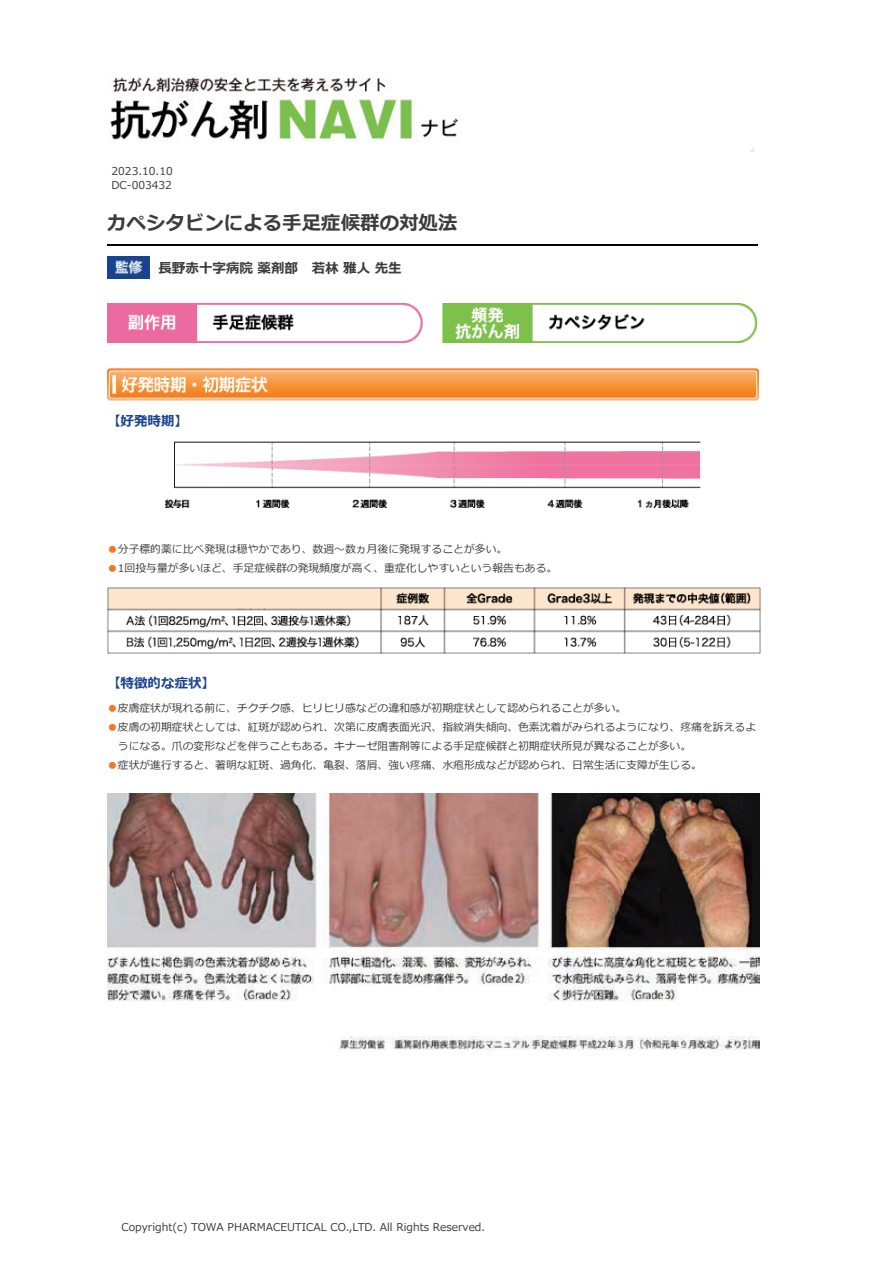
<style>
.page{position:relative;width:893px;height:1263px;background:#fff}
.page>*{position:absolute;margin:0;border:0;box-sizing:border-box;transform-origin:0 0}
.t1{font:700 19.5px "Meiryo";color:#3b3c3b}
.t2{font:700 13.5px "Meiryo";color:#3b3c3b}
.t3{font:700 13.5px "Meiryo";color:#1a4392}
.t4{font:10.8px/13.5px "Meiryo";color:#3b3c3b}
.s1{color:#f37825}
</style>
<div class="page">
<hr style="left:107px;top:244px;width:650px;height:2px;background:#030105">
<img style="left:110px;top:77px;width:644px;height:75px">
<img style="left:107px;top:256px;width:42px;height:23px">
<img style="left:107px;top:303px;width:651px;height:40px">
<img style="left:107px;top:368px;width:651px;height:33px">
<img style="left:166px;top:441px;width:534px;height:67px">
<img style="left:107px;top:587px;width:653px;height:67px">
<img style="left:107px;top:793px;width:652px;height:256px">
<p class="t4" style="left:111px;top:165px;width:63px">2023.10.10<br>DC-003432</p>
<h1 class="t1" style="left:107px;top:210px;width:352px">カペシタビンによる手足症候群の対処法</h1>
<p class="t2" style="left:158px;top:258px;width:245px">長野赤十字病院 薬剤部 若林 雅人 先生</p>
<p class="t3" style="left:107px;top:412px;width:83px">【好発時期】</p>
<p class="t4" style="left:107px;top:543px;width:402px"><span class="s1">●</span>分子標的薬に比べ発現は穏やかであり、数週～数ヵ月後に発現することが多い。</p>
<p class="t4" style="left:107px;top:562px;width:452px"><span class="s1">●</span>1回投与量が多いほど、手足症候群の発現頻度が高く、重症化しやすいという報告もある。</p>
<p class="t3" style="left:107px;top:674px;width:110px">【特徴的な症状】</p>
<p class="t4" style="left:107px;top:702px;width:520px"><span class="s1">●</span>皮膚症状が現れる前に、チクチク感、ヒリヒリ感などの違和感が初期症状として認められることが多い。</p>
<p class="t4" style="left:118px;top:718px;width:639px;line-height:18.9px;text-indent:-11px"><span class="s1">●</span>皮膚の初期症状としては、紅斑が認められ、次第に皮膚表面光沢、指紋消失傾向、色素沈着がみられるようになり、疼痛を訴えるようになる。爪の変形などを伴うこともある。キナーゼ阻害剤等による手足症候群と初期症状所見が異なることが多い。</p>
<p class="t4" style="left:107px;top:759px;width:596px"><span class="s1">●</span>症状が進行すると、著明な紅斑、過角化、亀裂、落屑、強い疼痛、水疱形成などが認められ、日常生活に支障が生じる。</p>
<p class="t4" style="left:121px;top:1221px;width:365px">Copyright(c) TOWA PHARMACEUTICAL CO.,LTD. All Rights Reserved.</p>
</div>
